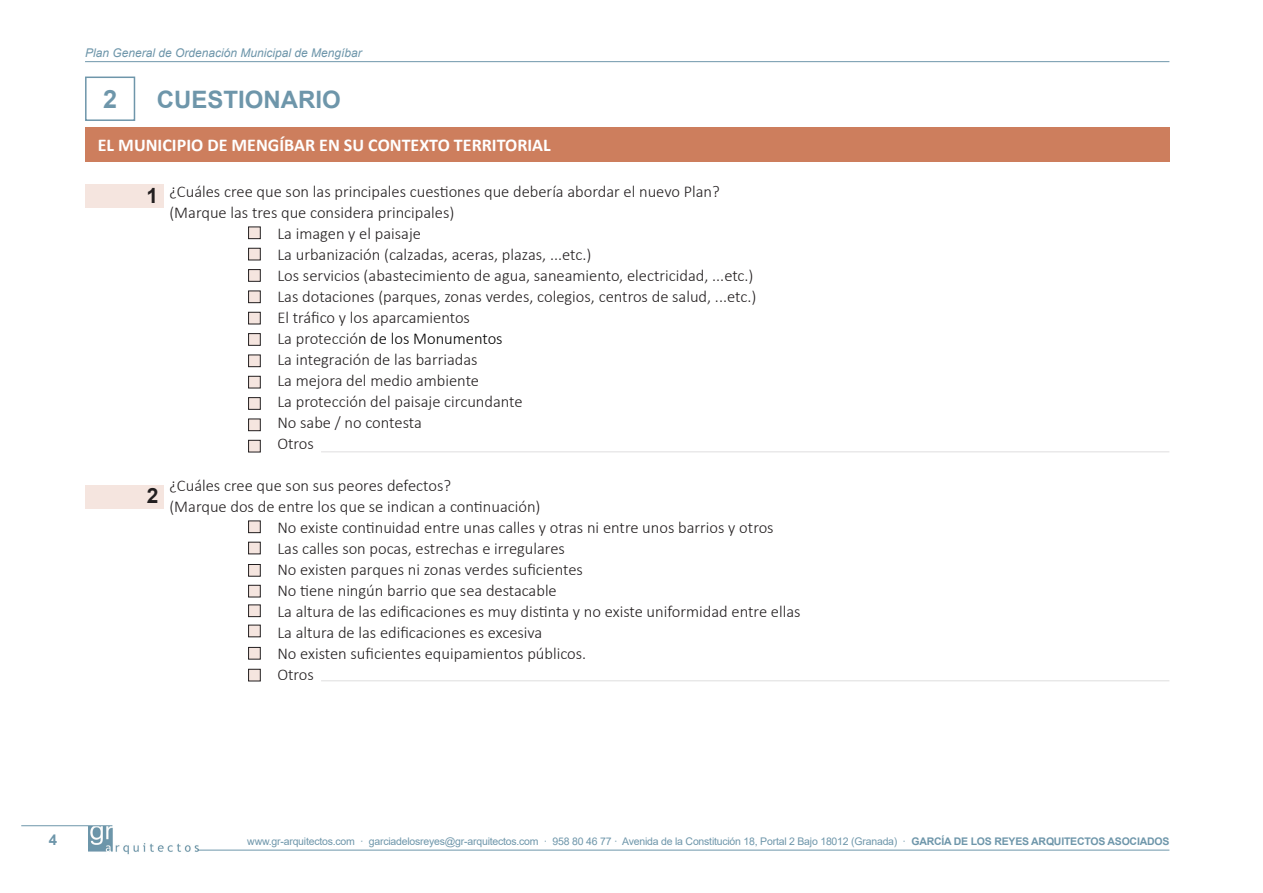
<style>
.page{position:relative;width:1263px;height:893px;background:#fff}
.page>*{position:absolute;margin:0;border:0;box-sizing:border-box;transform-origin:0 0}
.Titulo_1{font:700 25.2px "Arial";color:#6e96aa}
.Titulo_1-2{font:700 24px "Arial";color:#6e96aa}
.t1{font:700 21px "Arial";color:#231f20}
.t2{font:700 18px "Calibri";color:#fff}
.t3{font:300 16.5px "Calibri";color:#231f20}
.t4{font:300 16.5px "Calibri";color:#000}
.t5{font:700 15px "Arial";color:#6e96aa}
.t6{font:italic 12px "Arial";color:#6e96aa}
.t7{font:10.5px "Arial";letter-spacing:-.02em;color:#6e96aa}
.s1{color:#231f20}
.s2{font-weight:700}
</style>
<div class="page">
<hr style="left:111px;top:850px;width:1058px;height:1px;background:#6e96aa">
<img style="left:88px;top:826px;width:110px;height:29px">
<hr style="left:21px;top:825px;width:91px;height:1px;background:#6e96aa">
<hr style="left:85px;top:61px;width:1084px;height:1px;background:#6e96aa">
<div style="left:85px;top:77px;width:50px;height:44px;border:2px solid #6e96aa"></div>
<div style="left:85px;top:128px;width:1084px;height:34px;background:#cd7e5d"></div>
<div style="left:249px;top:227px;width:11px;height:12px;background:#f5e5df"></div>
<div style="left:248px;top:227px;width:12px;height:12px;border:1px solid #231f20"></div>
<div style="left:249px;top:248px;width:11px;height:12px;background:#f5e5df"></div>
<div style="left:248px;top:248px;width:12px;height:12px;border:1px solid #231f20"></div>
<div style="left:249px;top:270px;width:11px;height:11px;background:#f5e5df"></div>
<div style="left:248px;top:269px;width:12px;height:12px;border:1px solid #231f20"></div>
<div style="left:85px;top:185px;width:79px;height:23px;background:#f5e5df"></div>
<div style="left:249px;top:291px;width:11px;height:12px;background:#f5e5df"></div>
<div style="left:248px;top:291px;width:12px;height:12px;border:1px solid #231f20"></div>
<div style="left:249px;top:312px;width:11px;height:12px;background:#f5e5df"></div>
<div style="left:248px;top:312px;width:12px;height:12px;border:1px solid #231f20"></div>
<div style="left:249px;top:334px;width:11px;height:11px;background:#f5e5df"></div>
<div style="left:248px;top:333px;width:12px;height:13px;border:1px solid #231f20"></div>
<div style="left:249px;top:355px;width:11px;height:12px;background:#f5e5df"></div>
<div style="left:248px;top:355px;width:12px;height:12px;border:1px solid #231f20"></div>
<div style="left:249px;top:376px;width:11px;height:12px;background:#f5e5df"></div>
<div style="left:248px;top:376px;width:12px;height:12px;border:1px solid #231f20"></div>
<div style="left:249px;top:419px;width:11px;height:12px;background:#f5e5df"></div>
<div style="left:248px;top:419px;width:12px;height:12px;border:1px solid #231f20"></div>
<div style="left:249px;top:440px;width:11px;height:12px;background:#f5e5df"></div>
<div style="left:248px;top:440px;width:12px;height:12px;border:1px solid #231f20"></div>
<div style="left:249px;top:521px;width:11px;height:12px;background:#f5e5df"></div>
<div style="left:248px;top:521px;width:12px;height:12px;border:1px solid #231f20"></div>
<div style="left:249px;top:605px;width:11px;height:12px;background:#f5e5df"></div>
<div style="left:248px;top:605px;width:12px;height:12px;border:1px solid #231f20"></div>
<div style="left:249px;top:542px;width:11px;height:12px;background:#f5e5df"></div>
<div style="left:248px;top:542px;width:12px;height:12px;border:1px solid #231f20"></div>
<div style="left:249px;top:625px;width:11px;height:12px;background:#f5e5df"></div>
<div style="left:248px;top:625px;width:12px;height:12px;border:1px solid #231f20"></div>
<div style="left:249px;top:564px;width:11px;height:12px;background:#f5e5df"></div>
<div style="left:248px;top:564px;width:12px;height:12px;border:1px solid #231f20"></div>
<div style="left:249px;top:647px;width:11px;height:12px;background:#f5e5df"></div>
<div style="left:248px;top:647px;width:12px;height:12px;border:1px solid #231f20"></div>
<div style="left:249px;top:585px;width:11px;height:12px;background:#f5e5df"></div>
<div style="left:248px;top:585px;width:12px;height:12px;border:1px solid #231f20"></div>
<div style="left:249px;top:669px;width:11px;height:12px;background:#f5e5df"></div>
<div style="left:248px;top:669px;width:12px;height:12px;border:1px solid #231f20"></div>
<div style="left:249px;top:398px;width:11px;height:11px;background:#f5e5df"></div>
<div style="left:248px;top:397px;width:12px;height:13px;border:1px solid #231f20"></div>
<hr style="left:321px;top:451px;width:848px;height:1px;background:#231f20">
<hr style="left:321px;top:680px;width:848px;height:1px;background:#231f20">
<div style="left:85px;top:485px;width:79px;height:23px;background:#f5e5df"></div>
<p class="t6" style="left:85px;top:45px;width:278px">Plan General de Ordenación Municipal de Mengíbar</p>
<p class="Titulo_1" style="left:103px;top:81px;width:16px">2</p>
<p class="Titulo_1-2" style="left:157px;top:82px;width:186px">CUESTIONARIO</p>
<p class="t2" style="left:98px;top:133px;width:454px">EL MUNICIPIO DE MENGÍBAR EN SU CONTEXTO TERRITORIAL</p>
<p class="t3" style="left:169px;top:182px;width:552px">¿Cuáles cree que son las principales cuestiones que debería abordar el nuevo Plan?</p>
<p class="t3" style="left:169px;top:203px;width:287px">(Marque las tres que considera principales)</p>
<p class="t3" style="left:277px;top:224px;width:145px">La imagen y el paisaje</p>
<p class="t3" style="left:277px;top:245px;width:316px">La urbanización (calzadas, aceras, plazas, ...etc.)</p>
<p class="t3" style="left:277px;top:266px;width:478px">Los servicios (abastecimiento de agua, saneamiento, electricidad, ...etc.)</p>
<p class="t3" style="left:277px;top:287px;width:480px">Las dotaciones (parques, zonas verdes, colegios, centros de salud, ...etc.)</p>
<p class="t3" style="left:277px;top:308px;width:194px">El tráfico y los aparcamientos</p>
<p class="t4" style="left:277px;top:329px;width:227px"><span class="s1">La protecció</span>n de los Monumentos</p>
<p class="t3" style="left:277px;top:350px;width:202px">La integración de las barriadas</p>
<p class="t3" style="left:277px;top:371px;width:203px">La mejora del medio ambiente</p>
<p class="t3" style="left:277px;top:392px;width:247px">La protección del paisaje circundante</p>
<p class="t3" style="left:277px;top:413px;width:146px">No sabe / no contesta</p>
<p class="t3" style="left:277px;top:434px;width:38px">Otros</p>
<p class="t3" style="left:169px;top:476px;width:283px">¿Cuáles cree que son sus peores defectos?</p>
<p class="t3" style="left:169px;top:497px;width:373px">(Marque dos de entre los que se indican a continuación)</p>
<p class="t3" style="left:277px;top:518px;width:498px">No existe continuidad entre unas calles y otras ni entre unos barrios y otros</p>
<p class="t3" style="left:277px;top:539px;width:289px">Las calles son pocas, estrechas e irregulares</p>
<p class="t3" style="left:277px;top:560px;width:307px">No existen parques ni zonas verdes suficientes</p>
<p class="t3" style="left:277px;top:581px;width:281px">No tiene ningún barrio que sea destacable</p>
<p class="t3" style="left:277px;top:602px;width:525px">La altura de las edificaciones es muy distinta y no existe uniformidad entre ellas</p>
<p class="t3" style="left:277px;top:623px;width:266px">La altura de las edificaciones es excesiva</p>
<p class="t3" style="left:277px;top:644px;width:310px">No existen suficientes equipamientos públicos.</p>
<p class="t3" style="left:277px;top:665px;width:38px">Otros</p>
<p class="t1" style="left:147px;top:181px;width:13px">1</p>
<p class="t1" style="left:147px;top:481px;width:13px">2</p>
<p class="t5" style="left:49px;top:829px;width:10px">4</p>
<p class="t7" style="left:247px;top:834px;width:924px">www.gr-arquitectos.com · garciadelosreyes@gr-arquitectos.com · 958 80 46 77 · Avenida de la Constitución 18, Portal 2 Bajo 18012 (Granada) · <span class="s2">GARCÍA DE LOS REYES ARQUITECTOS ASOCIADOS</span></p>
</div>
